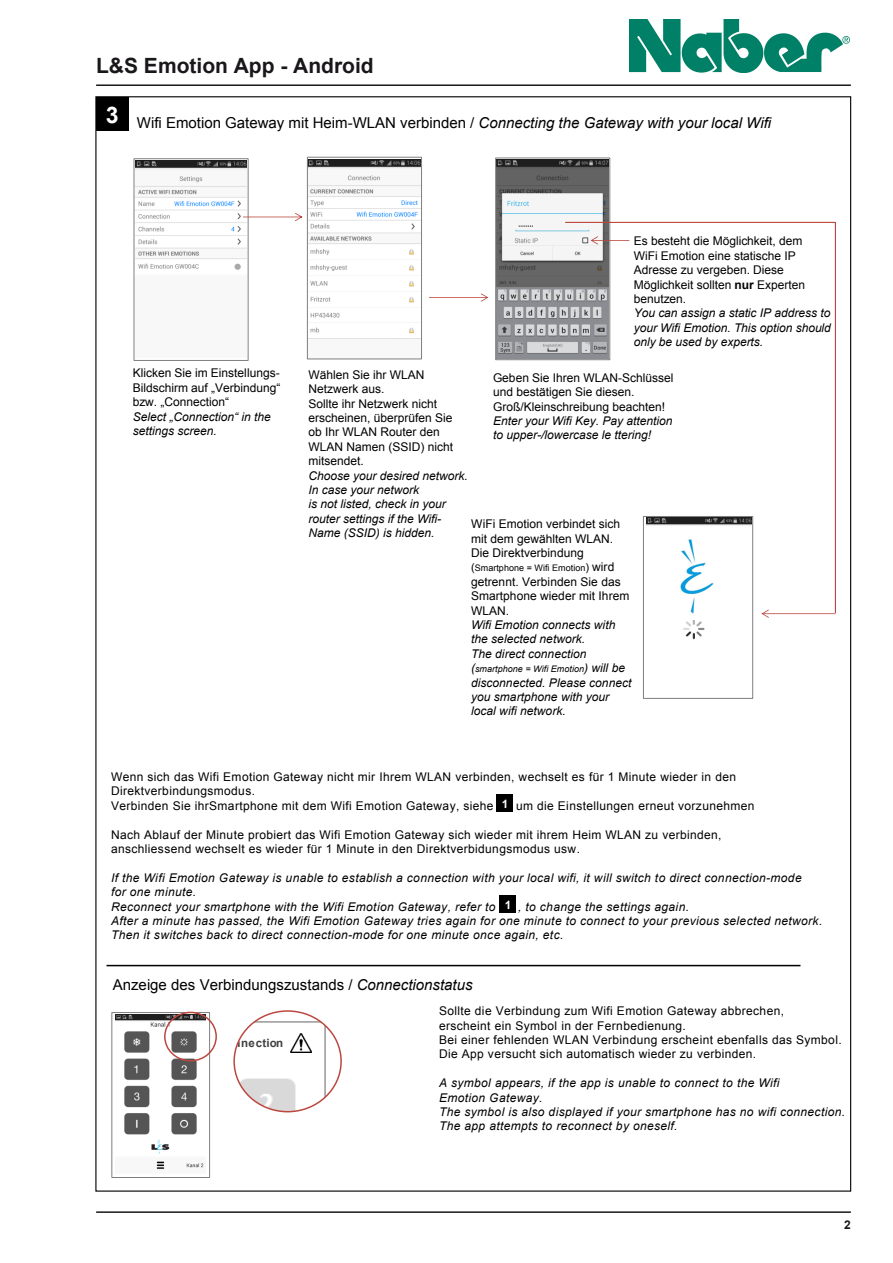
<style>
.page{position:relative;width:893px;height:1263px;background:#fff}
.page>*{position:absolute;margin:0;border:0;box-sizing:border-box;transform-origin:0 0}
.t1{font:700 21px "Arial";color:#1a171b}
.t2{font:15px "Arial";color:#000}
.t3{font:12px/14.4px "Arial";letter-spacing:.03em;color:#000}
.t4{font:italic 12px/14.4px "Arial";letter-spacing:.03em;color:#000}
.t5{font:12px/14.4px "Arial";color:#000}
.t6{font:italic 12px/14.4px "Arial";color:#000}
.t7{font:italic 12px/14.4px "Arial";letter-spacing:.005em;color:#000}
.t8{font:12px/14.4px "Arial";letter-spacing:.005em;color:#000}
.t9{font:700 12px "Arial";color:#1a171b}
.t10{font:700 11.55px "Arial";letter-spacing:.02em;color:#404040}
.t11{font:italic 9px "Arial";letter-spacing:.005em;color:#000}
.t12{font:9px "Arial";letter-spacing:.005em;color:#000}
.s1{font-style:italic}
.s2{font-weight:700}
.s3{font-size:11.1px}
.s4{font-size:12px}
</style>
<div class="page">
<img style="left:309px;top:159px;width:111px;height:180px">
<img style="left:136px;top:161px;width:110px;height:109px">
<img style="left:116px;top:1015px;width:89px;height:155px">
<hr style="left:96px;top:84px;width:755px;height:2px;background:#1a171b">
<hr style="left:96px;top:1211px;width:755px;height:2px;background:#1a171b">
<div style="left:96px;top:97px;width:33px;height:33px;background:#000"></div>
<div style="left:307px;top:157px;width:115px;height:202px;border:1px solid #7f7f7f"></div>
<svg style="left:243px;top:213px;width:59px;height:8px"></svg>
<svg style="left:761px;top:610px;width:8px;height:8px"></svg>
<hr style="left:762px;top:613px;width:73px;height:1px;background:#bc473e">
<hr style="left:835px;top:222px;width:1px;height:391px;background:#bc473e">
<div style="left:497px;top:794px;width:16px;height:17px;background:#000"></div>
<div style="left:111px;top:1012px;width:99px;height:166px;border:1px solid #7f7f7f"></div>
<hr style="left:106px;top:965px;width:695px;height:1px;background:#000">
<div style="left:164px;top:1012px;width:53px;height:49px;border:2px solid #bc473e;border-radius:50%"></div>
<img style="left:497px;top:160px;width:111px;height:198px">
<img style="left:235px;top:1020px;width:91px;height:92px">
<img style="left:291px;top:1034px;width:20px;height:18px">
<div style="left:233px;top:1010px;width:109px;height:102px;border:2px solid #bc473e;border-radius:50%"></div>
<div style="left:495px;top:158px;width:115px;height:202px;border:1px solid #7f7f7f"></div>
<svg style="left:429px;top:293px;width:59px;height:9px"></svg>
<div style="left:643px;top:516px;width:110px;height:183px;border:1px solid #7f7f7f"></div>
<img style="left:683px;top:620px;width:22px;height:20px">
<img style="left:680px;top:539px;width:34px;height:75px">
<img style="left:647px;top:518px;width:104px;height:7px">
<hr style="left:566px;top:222px;width:269px;height:1px;background:#bc473e">
<svg style="left:591px;top:236px;width:38px;height:8px"></svg>
<div style="left:500px;top:896px;width:16px;height:17px;background:#000"></div>
<img style="left:629px;top:19px;width:221px;height:54px">
<h1 class="t1" style="left:96px;top:52px;width:279px">L&amp;S Emotion App - Android</h1>
<p class="t2" style="left:137px;top:113px;width:636px">Wifi Emotion Gateway mit Heim-WLAN verbinden / <span class="s1">Connecting the Gateway with your local Wifi</span></p>
<p class="t3" style="left:133px;top:366px;width:149px;text-align:justify">Klicken Sie im Einstellungs-Bildschirm auf „Verbindung“ bzw. „Connection“</p>
<p class="t6" style="left:133px;top:409px;width:140px">Select „Connection“ in the settings screen.</p>
<p class="t5" style="left:634px;top:234px;width:173px">Es besteht die Möglichkeit, dem<br>WiFi Emotion eine statische IP<br>Adresse zu vergeben. Diese<br>Möglichkeit sollten <span class="s2">nur</span> Experten benutzen.</p>
<p class="t4" style="left:634px;top:306px;width:199px;text-align:justify">You can assign a static IP address to your Wifi Emotion. This option should only be used by experts.</p>
<p class="t5" style="left:309px;top:367px;width:146px">Wählen Sie ihr WLAN<br>Netzwerk aus.<br>Sollte ihr Netzwerk nicht erscheinen, überprüfen Sie ob Ihr WLAN Router den<br>WLAN Namen (SSID) nicht mitsendet.</p>
<p class="t6" style="left:309px;top:468px;width:161px">Choose your desired network.<br>In case your network<br>is not listed, check in your router settings if the Wifi-<br>Name (SSID) is hidden.</p>
<p class="t5" style="left:493px;top:370px;width:182px">Geben Sie Ihren WLAN-Schlüssel und bestätigen Sie diesen.<br>Groß/Kleinschreibung beachten!</p>
<p class="t6" style="left:493px;top:414px;width:181px">Enter your Wifi Key. Pay attention to upper-/lowercase le ttering!</p>
<p class="t5" style="left:471px;top:517px;width:150px">WiFi Emotion verbindet sich mit dem gewählten WLAN.<br>Die Direktverbindung</p>
<p class="t12" style="left:471px;top:562px;width:145px"><span class="s3">(</span>Smartphone = Wifi Emotion<span class="s3">)</span> <span class="s4">wird</span></p>
<p class="t8" style="left:471px;top:574px;width:160px">getrennt. Verbinden Sie das<br>Smartphone wieder mit Ihrem<br>WLAN.</p>
<p class="t7" style="left:471px;top:618px;width:146px">Wifi Emotion connects with the selected network.<br>The direct connection</p>
<p class="t11" style="left:471px;top:663px;width:155px"><span class="s4">(</span>smartphone = Wifi Emotion<span class="s4">) will be</span></p>
<p class="t7" style="left:471px;top:675px;width:162px">disconnected. Please connect you smartphone with your local wifi network.</p>
<p class="t3" style="left:111px;top:770px;width:626px">Wenn sich das Wifi Emotion Gateway nicht mir Ihrem WLAN verbinden, wechselt es für 1 Minute wieder in den<br>Direktverbindungsmodus.<br>Verbinden Sie ihrSmartphone mit dem Wifi Emotion Gateway, siehe</p>
<p class="t3" style="left:516px;top:798px;width:240px">um die Einstellungen erneut vorzunehmen</p>
<p class="t3" style="left:111px;top:827px;width:612px">Nach Ablauf der Minute probiert das Wifi Emotion Gateway sich wieder mit ihrem Heim WLAN zu verbinden, anschliessend wechselt es wieder für 1 Minute in den Direktverbidungsmodus usw.</p>
<p class="t4" style="left:111px;top:870px;width:692px">If the Wifi Emotion Gateway is unable to establish a connection with your local wifi, it will switch to direct connection-mode for one minute.<br>Reconnect your smartphone with the Wifi Emotion Gateway, refer to</p>
<p class="t4" style="left:111px;top:899px;width:713px;text-indent:407px">, to change the settings again.<br>After a minute has passed, the Wifi Emotion Gateway tries again for one minute to connect to your previous selected network.<br>Then it switches back to direct connection-mode for one minute once again, etc.</p>
<p class="t2" style="left:113px;top:975px;width:361px">Anzeige des Verbindungszustands / <span class="s1">Connectionstatus</span></p>
<p class="t3" style="left:439px;top:1004px;width:404px">Sollte die Verbindung zum Wifi Emotion Gateway abbrechen,<br>erscheint ein Symbol in der Fernbedienung.<br>Bei einer fehlenden WLAN Verbindung erscheint ebenfalls das Symbol.<br>Die App versucht sich automatisch wieder zu verbinden.</p>
<p class="t4" style="left:439px;top:1076px;width:408px">A symbol appears, if the app is unable to connect to the Wifi<br>Emotion Gateway.<br>The symbol is also displayed if your smartphone has no wifi connection.<br>The app attempts to reconnect by oneself.</p>
<p class="t10" style="left:220px;top:1035px;width:65px">connection</p>
<p class="t9" style="left:844px;top:1217px;width:8px">2</p>
</div>
